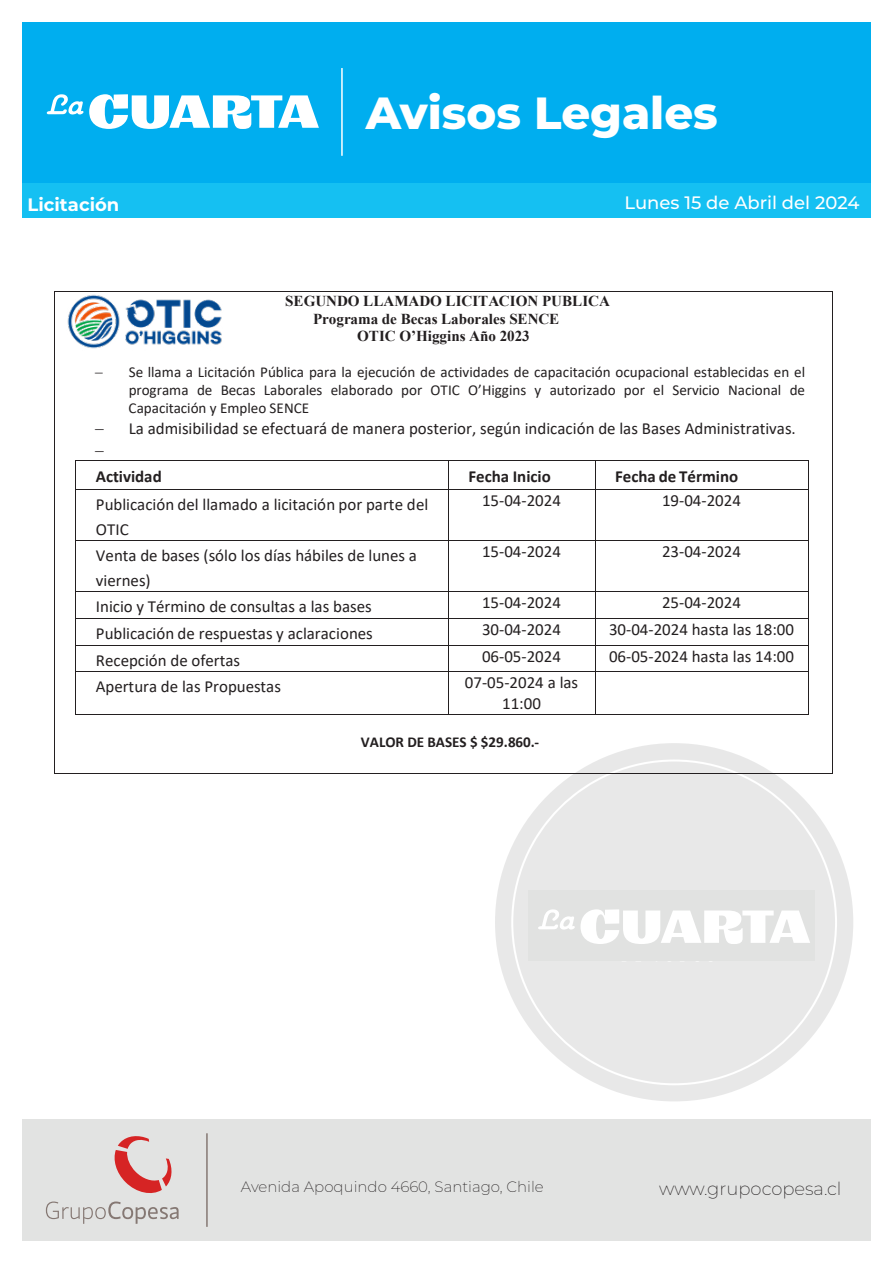
<style>
.page{position:relative;width:893px;height:1263px;background:#fff}
.page>*{position:absolute;margin:0;border:0;box-sizing:border-box;transform-origin:0 0}
.t1{font:800 45px "Montserrat";color:#fff}
.t2{font:500 18px "Montserrat";color:#fff}
.t3{font:200 18px "Montserrat";color:#231f20}
.t4{font:700 18px "Montserrat";color:#fff}
.t5{font:16.95px/25px "Calibri";color:#231f20}
.t6{font:700 16.95px "Calibri";letter-spacing:-.005em;color:#231f20}
.t7{font:15.15px/18.3px "Calibri";letter-spacing:-.005em;color:#231f20;text-align:justify}
.t8{font:700 15.15px "Times New Roman";letter-spacing:-.005em;color:#231f20}
.t9{font:700 15.15px "Calibri";color:#231f20}
.t10{font:200 15px "Montserrat";color:#231f20}
</style>
<div class="page">
<div style="left:22px;top:1120px;width:849px;height:121px;background:#e2e3e2"></div>
<div style="left:22px;top:22px;width:849px;height:160px;background:#00aeef"></div>
<div style="left:22px;top:183px;width:849px;height:35px;background:#15c0f2"></div>
<svg style="left:46px;top:1136px;width:133px;height:88px"></svg>
<hr style="left:206px;top:1133px;width:2px;height:94px;background:#857873">
<svg style="left:47px;top:94px;width:272px;height:35px"></svg>
<div style="left:495px;top:743px;width:358px;height:358px;background:#e8e8e8;border-radius:50%"></div>
<svg style="left:511px;top:759px;width:326px;height:326px"></svg>
<div style="left:528px;top:890px;width:287px;height:71px;background:#e1e2e1"></div>
<svg style="left:538px;top:909px;width:272px;height:35px"></svg>
<hr style="left:341px;top:68px;width:2px;height:88px;background:#fff">
<img style="left:67px;top:294px;width:155px;height:55px">
<hr style="left:76px;top:460px;width:372px;height:1px;background:#231f20">
<hr style="left:449px;top:460px;width:146px;height:1px;background:#231f20">
<hr style="left:596px;top:460px;width:212px;height:1px;background:#231f20">
<svg style="left:75px;top:460px;width:1px;height:29px"></svg>
<hr style="left:76px;top:489px;width:372px;height:1px;background:#231f20">
<svg style="left:448px;top:460px;width:1px;height:29px"></svg>
<hr style="left:449px;top:489px;width:146px;height:1px;background:#231f20">
<svg style="left:595px;top:460px;width:1px;height:29px"></svg>
<hr style="left:596px;top:489px;width:212px;height:1px;background:#231f20">
<svg style="left:808px;top:460px;width:1px;height:29px"></svg>
<hr style="left:75px;top:489px;width:1px;height:51px;background:#231f20">
<hr style="left:448px;top:489px;width:1px;height:51px;background:#231f20">
<hr style="left:595px;top:489px;width:1px;height:51px;background:#231f20">
<hr style="left:808px;top:489px;width:1px;height:51px;background:#231f20">
<hr style="left:76px;top:540px;width:372px;height:1px;background:#231f20">
<hr style="left:449px;top:540px;width:146px;height:1px;background:#231f20">
<hr style="left:596px;top:540px;width:212px;height:1px;background:#231f20">
<hr style="left:75px;top:541px;width:1px;height:50px;background:#231f20">
<hr style="left:448px;top:541px;width:1px;height:50px;background:#231f20">
<hr style="left:595px;top:541px;width:1px;height:50px;background:#231f20">
<hr style="left:808px;top:541px;width:1px;height:50px;background:#231f20">
<hr style="left:76px;top:591px;width:372px;height:1px;background:#231f20">
<hr style="left:449px;top:591px;width:146px;height:1px;background:#231f20">
<hr style="left:596px;top:591px;width:212px;height:1px;background:#231f20">
<hr style="left:76px;top:618px;width:372px;height:1px;background:#231f20">
<hr style="left:449px;top:618px;width:146px;height:1px;background:#231f20">
<hr style="left:596px;top:618px;width:212px;height:1px;background:#231f20">
<hr style="left:76px;top:645px;width:372px;height:1px;background:#231f20">
<hr style="left:449px;top:645px;width:146px;height:1px;background:#231f20">
<hr style="left:596px;top:645px;width:212px;height:1px;background:#231f20">
<svg style="left:75px;top:591px;width:1px;height:81px"></svg>
<hr style="left:76px;top:671px;width:372px;height:1px;background:#231f20">
<svg style="left:448px;top:591px;width:1px;height:81px"></svg>
<hr style="left:449px;top:671px;width:146px;height:1px;background:#231f20">
<svg style="left:595px;top:591px;width:1px;height:81px"></svg>
<hr style="left:596px;top:671px;width:212px;height:1px;background:#231f20">
<svg style="left:808px;top:591px;width:1px;height:81px"></svg>
<hr style="left:75px;top:672px;width:1px;height:42px;background:#231f20">
<hr style="left:76px;top:714px;width:372px;height:1px;background:#231f20">
<hr style="left:448px;top:672px;width:1px;height:42px;background:#231f20">
<hr style="left:449px;top:714px;width:146px;height:1px;background:#231f20">
<hr style="left:595px;top:672px;width:1px;height:42px;background:#231f20">
<hr style="left:596px;top:714px;width:212px;height:1px;background:#231f20">
<hr style="left:808px;top:672px;width:1px;height:42px;background:#231f20">
<hr style="left:55px;top:291px;width:777px;height:1px;background:#231f20">
<hr style="left:54px;top:292px;width:1px;height:481px;background:#231f20">
<hr style="left:55px;top:773px;width:777px;height:1px;background:#231f20">
<hr style="left:832px;top:292px;width:1px;height:481px;background:#231f20">
<h1 class="t1" style="left:366px;top:80px;width:354px">Avisos Legales</h1>
<p class="t4" style="left:28px;top:192px;width:93px">Licitación</p>
<p class="t2" style="left:624px;top:190px;width:236px">Lunes 15 de Abril del 2024</p>
<p class="t8" style="left:285px;top:290px;width:326px">SEGUNDO LLAMADO LICITACION PUBLICA</p>
<p class="t8" style="left:313px;top:308px;width:248px">Programa de Becas Laborales SENCE</p>
<p class="t8" style="left:357px;top:325px;width:174px">OTIC O’Higgins Año 2023</p>
<p class="t7" style="left:129px;top:362px;width:678px">Se llama a Licitación Pública para la ejecución de actividades de capacitación ocupacional establecidas en el programa de Becas Laborales elaborado por OTIC O’Higgins y autorizado por el Servicio Nacional de Capacitación y Empleo SENCE</p>
<p class="t5" style="left:129px;top:416px;width:669px">La admisibilidad se efectuará de manera posterior, según indicación de las Bases Administrativas.</p>
<p class="t6" style="left:96px;top:464px;width:67px">Actividad</p>
<p class="t6" style="left:469px;top:464px;width:84px">Fecha Inicio</p>
<p class="t6" style="left:615px;top:464px;width:124px">Fecha de Término</p>
<p class="t5" style="left:96px;top:491px;width:334px">Publicación del llamado a licitación por parte del<br>OTIC</p>
<p class="t5" style="left:482px;top:487px;width:80px">15-04-2024</p>
<p class="t5" style="left:662px;top:487px;width:80px">19-04-2024</p>
<p class="t5" style="left:96px;top:542px;width:322px">Venta de bases (sólo los días hábiles de lunes a viernes)</p>
<p class="t5" style="left:482px;top:538px;width:80px">15-04-2024</p>
<p class="t5" style="left:662px;top:538px;width:80px">23-04-2024</p>
<p class="t5" style="left:96px;top:594px;width:277px">Inicio y Término de consultas a las bases</p>
<p class="t5" style="left:482px;top:590px;width:80px">15-04-2024</p>
<p class="t5" style="left:662px;top:590px;width:80px">25-04-2024</p>
<p class="t5" style="left:96px;top:620px;width:278px">Publicación de respuestas y aclaraciones</p>
<p class="t5" style="left:482px;top:616px;width:80px">30-04-2024</p>
<p class="t5" style="left:609px;top:616px;width:186px">30-04-2024 hasta las 18:00</p>
<p class="t5" style="left:96px;top:647px;width:146px">Recepción de ofertas</p>
<p class="t5" style="left:482px;top:643px;width:80px">06-05-2024</p>
<p class="t5" style="left:609px;top:643px;width:186px">06-05-2024 hasta las 14:00</p>
<p class="t5" style="left:96px;top:674px;width:187px">Apertura de las Propuestas</p>
<p class="t5" style="left:465px;top:672px;width:115px;line-height:20.5px;text-align:center">07-05-2024 a las<br>11:00</p>
<p class="t9" style="left:361px;top:732px;width:180px">VALOR DE BASES $ $29.860.-</p>
<p class="t10" style="left:241px;top:1177px;width:304px">Avenida Apoquindo 4660, Santiago, Chile</p>
<p class="t3" style="left:659px;top:1177px;width:184px">www.grupocopesa.cl</p>
</div>
